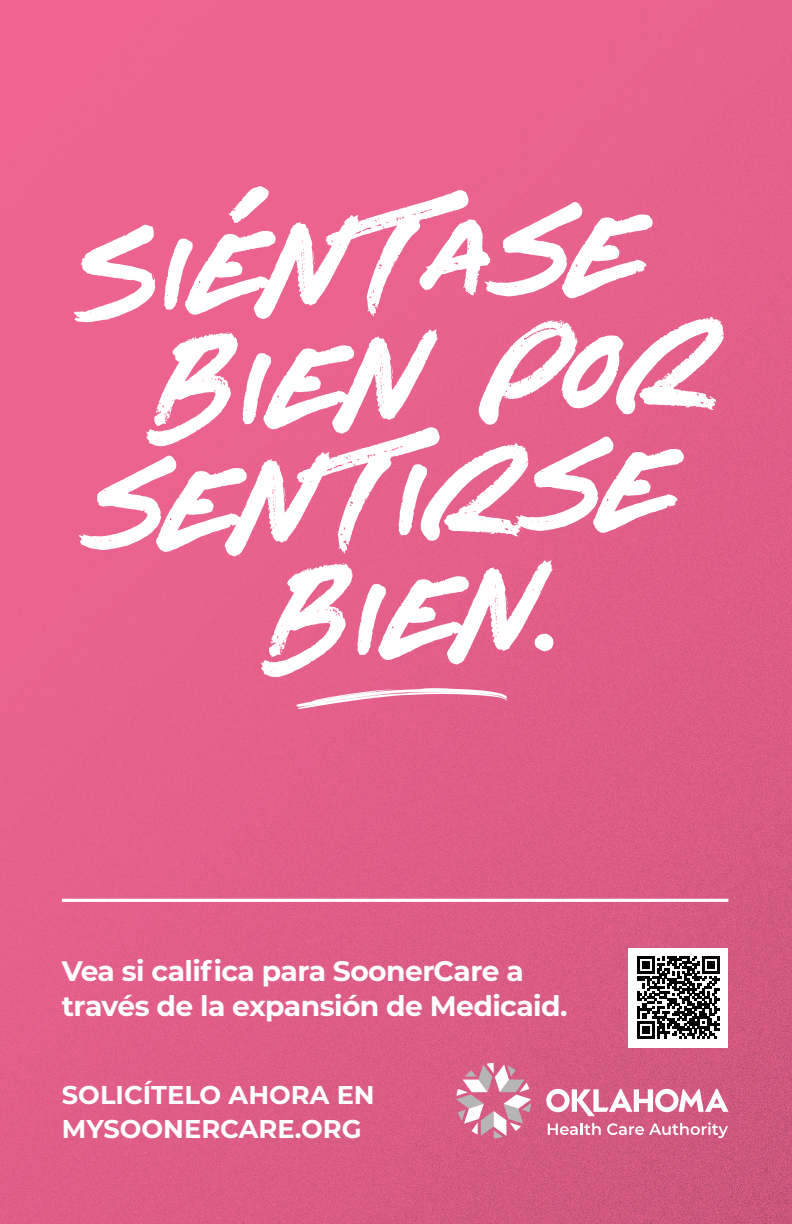
<style>
.page{position:relative;width:792px;height:1224px;background:#fff}
.page>*{position:absolute;margin:0;border:0;box-sizing:border-box;transform-origin:0 0}
.t1{font:163.4px/118.1px "Timber Wolf";color:#fff;text-align:center}
.t2{font:700 28.2px/34.6px "Montserrat";letter-spacing:-.02em;color:#fff}
.t3{font:700 25.7px/34px "Montserrat";color:#fff}
</style>
<div class="page">
<img style="left:0;top:0;width:792px;height:1224px">
<hr style="left:62px;top:899px;width:666px;height:3px;background:#fff">
<svg style="left:546px;top:1089px;width:182px;height:27px"></svg>
<svg style="left:456px;top:1063px;width:75px;height:75px"></svg>
<svg style="left:548px;top:1123px;width:53px;height:12px"></svg>
<svg style="left:607px;top:1122px;width:121px;height:16px"></svg>
<div style="left:628px;top:948px;width:100px;height:100px;background:#fff"></div>
<svg style="left:637px;top:956px;width:82px;height:83px"></svg>
<svg style="left:296px;top:688px;width:211px;height:21px"></svg>
<p class="t1" style="left:64px;top:215px;width:639px;rotate:-3deg">Siéntase bien por</p>
<p class="t1" style="left:74px;top:450px;width:588px;rotate:-3deg">sentirse</p>
<p class="t1" style="left:255px;top:559px;width:306px;rotate:-3deg">bien.</p>
<p class="t2" style="left:62px;top:952px;width:507px">Vea si califica para SoonerCare a través de la expansión de Medicaid.</p>
<p class="t3" style="left:62px;top:1077px;width:314px">SOLICÍTELO AHORA EN<br>MYSOONERCARE.ORG</p>
</div>
